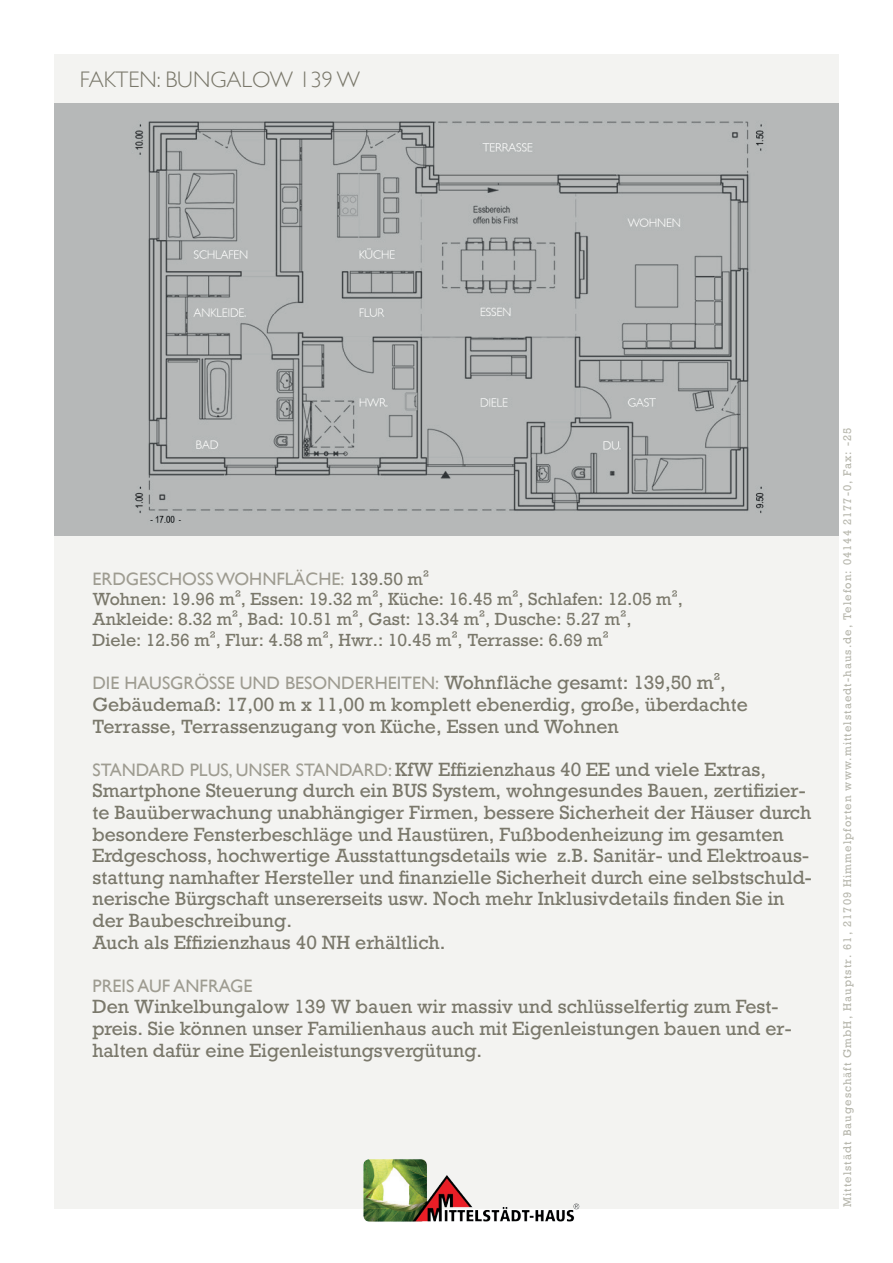
<style>
.page{position:relative;width:893px;height:1263px;background:#fff}
.page>*{position:absolute;margin:0;border:0;box-sizing:border-box;transform-origin:0 0}
.t1{font:300 22.5px "Gill Sans";color:#7a786b}
.t2{font:18px/21.6px "Rockwell";color:#7a786b}
.t3{font:18px "Gill Sans";color:#9e9c91}
.t4{font:16.5px "Rockwell";color:#7a786b}
.t5{font:10.5px "Rockwell";letter-spacing:.1em;color:#b7b7ad}
.s1{font-family:"Rockwell";font-size:16.5px;color:#7a786b}
.s2{font-family:"Rockwell";color:#7a786b}
.s3{font-family:"Gill Sans";color:#9e9c91}
</style>
<div class="page">
<div style="left:54px;top:54px;width:785px;height:1155px;background:#f3f3f1"></div>
<img style="left:54px;top:104px;width:785px;height:432px">
<img style="left:363px;top:1159px;width:217px;height:63px">
<p class="t1" style="left:80px;top:62px;width:282px">FAKTEN: BUNGALOW 139 W</p>
<p class="t3" style="left:92px;top:568px;width:338px">ERDGESCHOSS WOHNFLÄCHE: <span class="s1">139.50 m²</span></p>
<p class="t4" style="left:92px;top:588px;width:592px">Wohnen: 19.96 m², Essen: 19.32 m², Küche: 16.45 m², Schlafen: 12.05 m²,</p>
<p class="t4" style="left:92px;top:608px;width:541px">Ankleide: 8.32 m², Bad: 10.51 m², Gast: 13.34 m², Dusche: 5.27 m²,</p>
<p class="t4" style="left:92px;top:630px;width:518px">Diele: 12.56 m², Flur: 4.58 m², Hwr.: 10.45 m², Terrasse: 6.69 m²</p>
<p class="t3" style="left:92px;top:673px;width:635px">DIE HAUSGRÖSSE UND BESONDERHEITEN: <span class="s2">Wohnfläche gesamt: 139,50 m²,</span></p>
<p class="t2" style="left:92px;top:694px;width:657px">Gebäudemaß: 17,00 m x 11,00 m komplett ebenerdig, große, überdachte</p>
<p class="t2" style="left:92px;top:715px;width:528px">Terrasse, Terrassenzugang von Küche, Essen und Wohnen</p>
<p class="t2" style="left:92px;top:759px;width:721px"><span class="s3">STANDARD PLUS, UNSER STANDARD:</span> KfW Effizienzhaus 40 EE und viele Extras, Smartphone Steuerung durch ein BUS System, wohngesundes Bauen, zertifizier&shy;te Bauüberwachung unabhängiger Firmen, bessere Sicherheit der Häuser durch besondere Fensterbeschläge und Haustüren, Fußbodenheizung im gesamten Erdgeschoss, hochwertige Ausstattungsdetails wie z.B. Sanitär- und Elektroaus&shy;stattung namhafter Hersteller und finanzielle Sicherheit durch eine selbstschuld&shy;nerische Bürgschaft unsererseits usw. Noch mehr Inklusivdetails finden Sie in der Baubeschreibung.</p>
<p class="t2" style="left:92px;top:931px;width:355px">Auch als Effizienzhaus 40 NH erhältlich.</p>
<p class="t3" style="left:92px;top:975px;width:162px">PREIS AUF ANFRAGE</p>
<p class="t2" style="left:92px;top:996px;width:701px">Den Winkelbungalow 139 W bauen wir massiv und schlüsselfertig zum Fest&shy;preis. Sie können unser Familienhaus auch mit Eigenleistungen bauen und er&shy;halten dafür eine Eigenleistungsvergütung.</p>
<p class="t5" style="left:841px;top:1207px;width:781px;rotate:-90deg">Mittelstädt Baugeschäft GmbH, Hauptstr. 61, 21709 Himmelpforten www.mittelstaedt-haus.de, Telefon: 04144 2177-0, Fax: -25</p>
</div>
